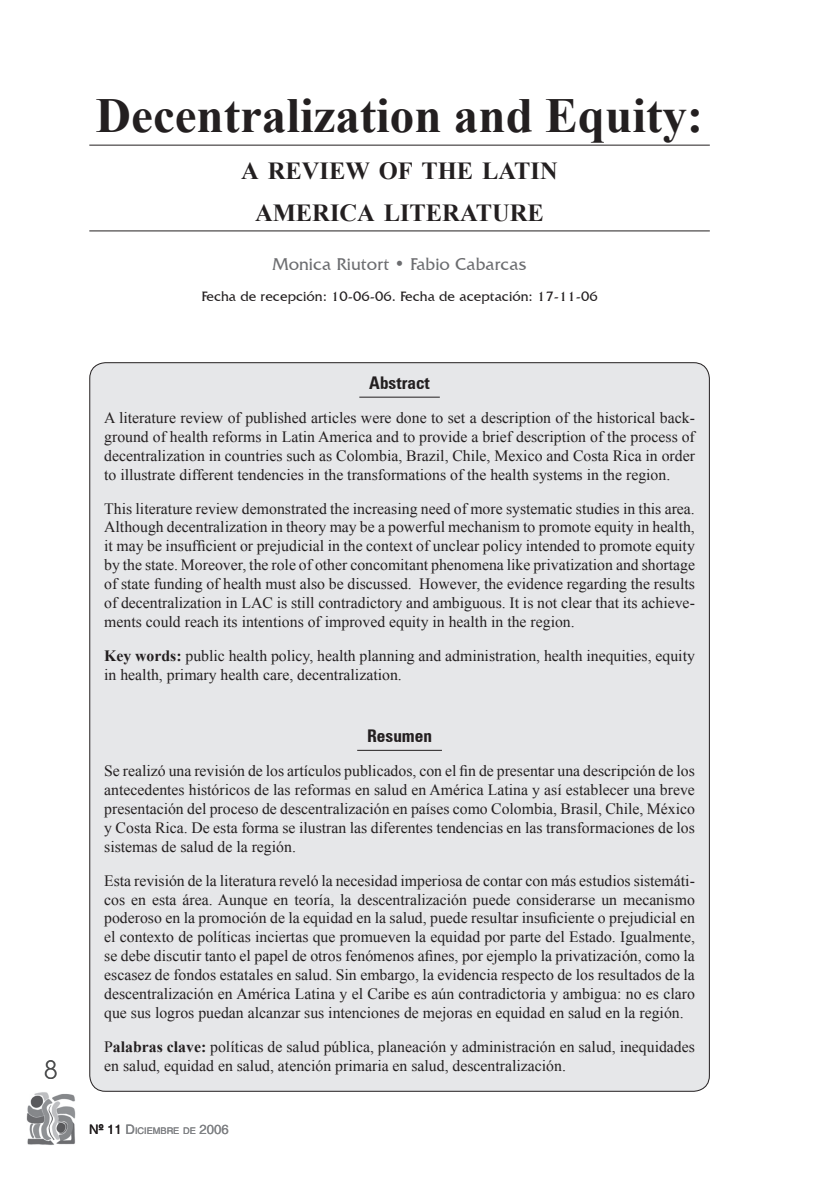
<style>
.page{position:relative;width:819px;height:1191px;background:#fff}
.page>*{position:absolute;margin:0;border:0;box-sizing:border-box;transform-origin:0 0}
.t1{font:700 49px "Times New Roman";color:#231f20}
.t2{font:28px "Plaza D";color:#4b4c4d}
.t3{font:700 24.5px/42px "Times New Roman";color:#231f20;text-align:center}
.t4{font:17.5px "Friz Quadrata IT Cby BT";color:#6c6d70}
.t5{font:700 condensed 17.5px "Zurich BT";color:#231f20}
.t6{font:15.75px/18.9px "Times New Roman";color:#231f20;text-align:justify}
.t7{font:14px "Friz Quadrata IT Cby BT";color:#231f20}
.t8{font:9.1px "Helvetica";color:#808285}
.s1{font-weight:700}
.s2{font-size:13.12px;color:#231f20}
.s3{font-family:"Helv";font-weight:700;font-size:13.12px;color:#231f20}
.s4{font-size:13.12px}
</style>
<div class="page">
<img style="left:26px;top:1092px;width:49px;height:53px">
<hr style="left:89px;top:145px;width:620px;height:1px;background:#231f20">
<hr style="left:89px;top:230px;width:620px;height:1px;background:#231f20">
<div style="left:89px;top:362px;width:621px;height:729px;background:#e6e7e9"></div>
<hr style="left:359px;top:397px;width:81px;height:1px;background:#231f20">
<hr style="left:357px;top:750px;width:85px;height:1px;background:#231f20">
<h2 class="t2" style="left:44px;top:1055px;width:14px">8</h2>
<h1 class="t1" style="left:96px;top:82px;width:609px">Decentralization and Equity:</h1>
<h3 class="t3" style="left:241px;top:150px;width:318px">A REVIEW OF THE LATIN<br>AMERICA LITERATURE</h3>
<p class="t4" style="left:272px;top:253px;width:256px">Monica Riutort • Fabio Cabarcas</p>
<p class="t7" style="left:201px;top:287px;width:398px">Fecha de recepción: 10-06-06. Fecha de aceptación: 17-11-06</p>
<p class="t5" style="left:369px;top:372px;width:62px">Abstract</p>
<p class="t6" style="left:104px;top:408px;width:592px">A literature review of published articles were done to set a description of the historical back&shy;ground of health reforms in Latin America and to provide a brief description of the process of decentralization in countries such as Colombia, Brazil, Chile, Mexico and Costa Rica in order to illustrate different tendencies in the transformations of the health systems in the region.</p>
<p class="t6" style="left:104px;top:498px;width:592px">This literature review demonstrated the increasing need of more systematic studies in this area.<br>Although decentralization in theory may be a powerful mechanism to promote equity in health, it may be insufficient or prejudicial in the context of unclear policy intended to promote equity by the state. Moreover, the role of other concomitant phenomena like privatization and shortage of state funding of health must also be discussed. However, the evidence regarding the results of decentralization in LAC is still contradictory and ambiguous. It is not clear that its achieve&shy;ments could reach its intentions of improved equity in health in the region.</p>
<p class="t6" style="left:104px;top:646px;width:592px"><span class="s1">Key words:</span> public health policy, health planning and administration, health inequities, equity in health, primary health care, decentralization.</p>
<p class="t5" style="left:367px;top:725px;width:66px">Resumen</p>
<p class="t6" style="left:104px;top:761px;width:592px">Se realizó una revisión de los artículos publicados, con el fin de presentar una descripción de los antecedentes históricos de las reformas en salud en América Latina y así establecer una breve presentación del proceso de descentralización en países como Colombia, Brasil, Chile, México y Costa Rica. De esta forma se ilustran las diferentes tendencias en las transformaciones de los sistemas de salud de la región.</p>
<p class="t6" style="left:104px;top:870px;width:592px">Esta revisión de la literatura reveló la necesidad imperiosa de contar con más estudios sistemáti&shy;cos en esta área. Aunque en teoría, la descentralización puede considerarse un mecanismo poderoso en la promoción de la equidad en la salud, puede resultar insuficiente o prejudicial en el contexto de políticas inciertas que promueven la equidad por parte del Estado. Igualmente, se debe discutir tanto el papel de otros fenómenos afines, por ejemplo la privatización, como la escasez de fondos estatales en salud. Sin embargo, la evidencia respecto de los resultados de la descentralización en América Latina y el Caribe es aún contradictoria y ambigua: no es claro que sus logros puedan alcanzar sus intenciones de mejoras en equidad en salud en la región.</p>
<p class="t6" style="left:104px;top:1037px;width:592px">P<span class="s1">alabras clave:</span> políticas de salud pública, planeación y administración en salud, inequidades en salud, equidad en salud, atención primaria en salud, descentralización.</p>
<p class="t8" style="left:89px;top:1125px;width:141px"><span class="s2">N</span><span class="s3">º</span> <span class="s2">11</span> <span class="s4">D</span>ICIEMBRE DE <span class="s4">2006</span></p>
</div>
